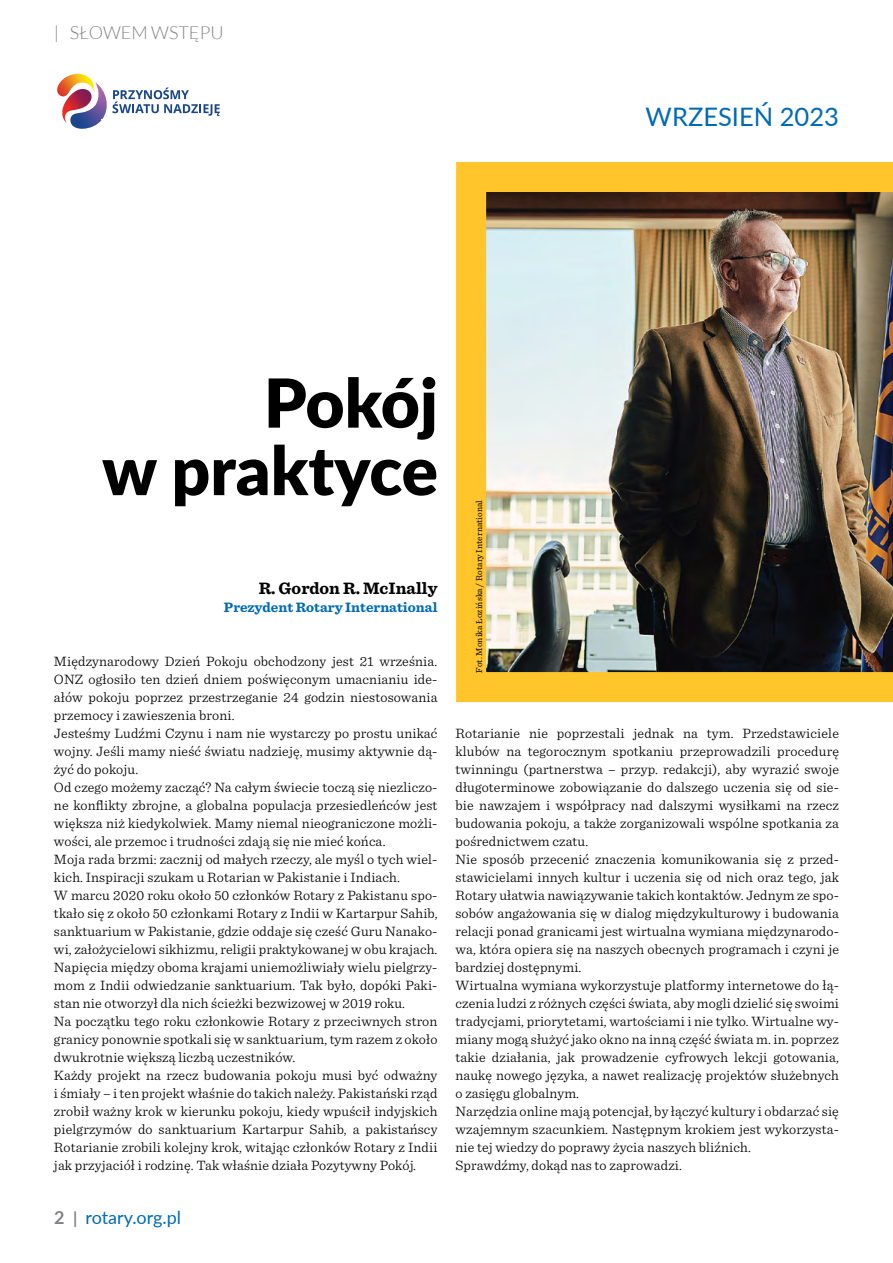
<style>
.page{position:relative;width:893px;height:1263px;background:#fff}
.page>*{position:absolute;margin:0;border:0;box-sizing:border-box;transform-origin:0 0}
.t1{font:900 67.5px/67.5px "Lato";color:#000;text-align:right}
.t2{font:25.5px "Lato";color:#006ab6}
.t3{font:18px "Lato";color:#006ab6}
.t4{font:300 18px "Lato";color:#808285}
.t5{font:700 17.25px "Sentinel";color:#000}
.t6{font:300 14.25px/18px "Sentinel";letter-spacing:.01em;color:#000}
.t7{font:700 14.25px "Sentinel";color:#006ab6}
.t8{font:9px "Sentinel";letter-spacing:.01em;color:#000}
.s1{font-weight:700;color:#808285}
.s2{font-weight:700;font-size:16.5px;color:#808285}
</style>
<div class="page">
<svg style="left:57px;top:74px;width:163px;height:55px"></svg>
<img style="left:456px;top:162px;width:437px;height:540px">
<p class="t4" style="left:54px;top:23px;width:171px">| SŁOWEM WSTĘPU</p>
<h2 class="t2" style="left:646px;top:98px;width:195px">WRZESIEŃ 2023</h2>
<h1 class="t1" style="left:102px;top:366px;width:337px">Pokój<br>w praktyce</h1>
<p class="t5" style="left:259px;top:575px;width:180px">R. Gordon R. McInally</p>
<p class="t7" style="left:224px;top:596px;width:215px">Prezydent Rotary International</p>
<p class="t6" style="left:54px;top:651px;width:385px">Międzynarodowy Dzień Pokoju obchodzony jest 21 września.<br>ONZ ogłosiło ten dzień dniem poświęconym umacnianiu ide&shy;ałów pokoju poprzez przestrzeganie 24 godzin niestosowania przemocy i zawieszenia broni.<br>Jesteśmy Ludźmi Czynu i nam nie wystarczy po prostu unikać wojny. Jeśli mamy nieść światu nadzieję, musimy aktywnie dą&shy;żyć do pokoju.<br>Od czego możemy zacząć? Na całym świecie toczą się niezliczo&shy;ne konflikty zbrojne, a globalna populacja przesiedleńców jest większa niż kiedykolwiek. Mamy niemal nieograniczone możli&shy;wości, ale przemoc i trudności zdają się nie mieć końca.<br>Moja rada brzmi: zacznij od małych rzeczy, ale myśl o tych wiel&shy;kich. Inspiracji szukam u Rotarian w Pakistanie i Indiach.<br>W marcu 2020 roku około 50 członków Rotary z Pakistanu spo&shy;tkało się z około 50 członkami Rotary z Indii w Kartarpur Sahib, sanktuarium w Pakistanie, gdzie oddaje się cześć Guru Nanako&shy;wi, założycielowi sikhizmu, religii praktykowanej w obu krajach.<br>Napięcia między oboma krajami uniemożliwiały wielu pielgrzy&shy;mom z Indii odwiedzanie sanktuarium. Tak było, dopóki Paki&shy;stan nie otworzył dla nich ścieżki bezwizowej w 2019 roku.<br>Na początku tego roku członkowie Rotary z przeciwnych stron granicy ponownie spotkali się w sanktuarium, tym razem z około dwukrotnie większą liczbą uczestników.<br>Każdy projekt na rzecz budowania pokoju musi być odważny i śmiały – i ten projekt właśnie do takich należy. Pakistański rząd zrobił ważny krok w kierunku pokoju, kiedy wpuścił indyjskich pielgrzymów do sanktuarium Kartarpur Sahib, a pakistańscy Rotarianie zrobili kolejny krok, witając członków Rotary z Indii jak przyjaciół i rodzinę. Tak właśnie działa Pozytywny Pokój.</p>
<p class="t3" style="left:54px;top:1205px;width:129px"><span class="s1">2</span> <span class="s2">|</span> rotary.org.pl</p>
<p class="t8" style="left:472px;top:673px;width:174px;rotate:-90deg">Fot. Monika Łozińska / Rotary International</p>
<p class="t6" style="left:455px;top:723px;width:385px">Rotarianie nie poprzestali jednak na tym. Przedstawiciele klubów na tegorocznym spotkaniu przeprowadzili procedurę twinningu (partnerstwa – przyp. redakcji), aby wyrazić swoje długoterminowe zobowiązanie do dalszego uczenia się od sie&shy;bie nawzajem i współpracy nad dalszymi wysiłkami na rzecz budowania pokoju, a także zorganizowali wspólne spotkania za pośrednictwem czatu.<br>Nie sposób przecenić znaczenia komunikowania się z przed&shy;stawicielami innych kultur i uczenia się od nich oraz tego, jak Rotary ułatwia nawiązywanie takich kontaktów. Jednym ze spo&shy;sobów angażowania się w dialog międzykulturowy i budowania relacji ponad granicami jest wirtualna wymiana międzynarodo&shy;wa, która opiera się na naszych obecnych programach i czyni je bardziej dostępnymi.<br>Wirtualna wymiana wykorzystuje platformy internetowe do łą&shy;czenia ludzi z różnych części świata, aby mogli dzielić się swoimi tradycjami, priorytetami, wartościami i nie tylko. Wirtualne wy&shy;miany mogą służyć jako okno na inną część świata m. in. poprzez takie działania, jak prowadzenie cyfrowych lekcji gotowania, naukę nowego języka, a nawet realizację projektów służebnych o zasięgu globalnym.<br>Narzędzia online mają potencjał, by łączyć kultury i obdarzać się wzajemnym szacunkiem. Następnym krokiem jest wykorzysta&shy;nie tej wiedzy do poprawy życia naszych bliźnich.<br>Sprawdźmy, dokąd nas to zaprowadzi.</p>
</div>
